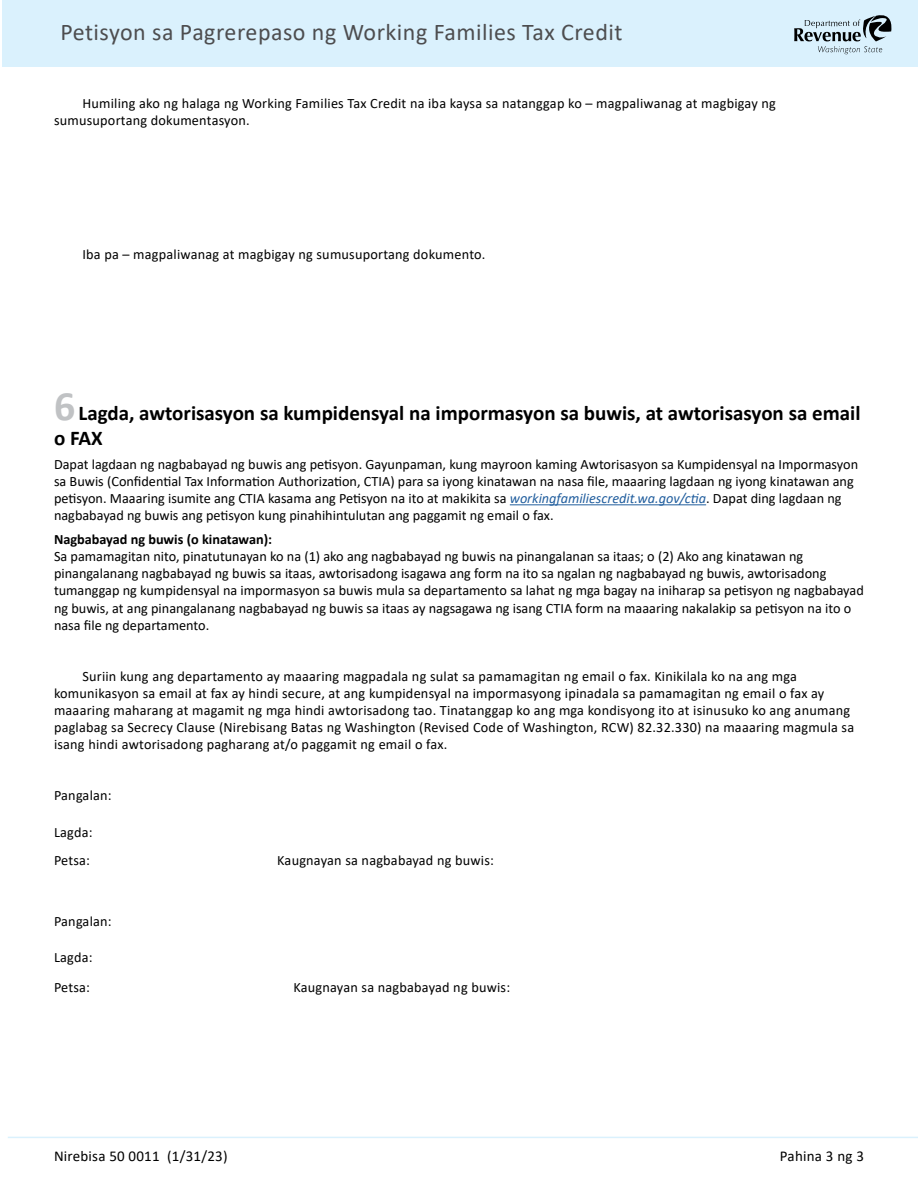
<style>
.page{position:relative;width:918px;height:1188px;background:#fff}
.page>*{position:absolute;margin:0;border:0;box-sizing:border-box;transform-origin:0 0}
.t1{font:24px "Calibri";letter-spacing:.02em;color:#4d4d4f}
.Normal__P{font:700 21px/25.2px "Calibri";color:#000}
.t2{font:15px "Calibri";letter-spacing:.015em;color:#000}
.Normal__P-2{font:14.25px/17.1px "Calibri";color:#000}
.s1{font-size:42px;color:#c0c2c4}
.s2{font-style:italic;color:#215e9e}
.s3{font-weight:700}
</style>
<div class="page">
<div style="left:2px;top:0;width:916px;height:66px;background:#daf1fd"></div>
<svg style="left:794px;top:15px;width:98px;height:39px"></svg>
<hr style="left:8px;top:1137px;width:910px;height:1px;background:#daf1fd">
<hr style="left:510px;top:504px;width:196px;height:1px;background:#215e9e">
<h1 class="t1" style="left:60px;top:15px;width:564px">Petisyon sa Pagrerepaso ng Working Families Tax Credit</h1>
<p class="Normal__P-2" style="left:54px;top:94px;width:723px;text-indent:28px">Humiling ako ng halaga ng Working Families Tax Credit na iba kaysa sa natanggap ko – magpaliwanag at magbigay ng sumusuportang dokumentasyon.</p>
<p class="Normal__P-2" style="left:82px;top:246px;width:405px">Iba pa – magpaliwanag at magbigay ng sumusuportang dokumento.</p>
<p class="Normal__P" style="left:54px;top:400px;width:808px"><span class="s1">6</span>Lagda, awtorisasyon sa kumpidensyal na impormasyon sa buwis, at awtorisasyon sa email o FAX</p>
<p class="Normal__P-2" style="left:54px;top:455px;width:806px">Dapat lagdaan ng nagbabayad ng buwis ang petisyon. Gayunpaman, kung mayroon kaming Awtorisasyon sa Kumpidensyal na Impormasyon sa Buwis (Confidential Tax Information Authorization, CTIA) para sa iyong kinatawan na nasa file, maaaring lagdaan ng iyong kinatawan ang petisyon. Maaaring isumite ang CTIA kasama ang Petisyon na ito at makikita sa <span class="s2">workingfamiliescredit.wa.gov/ctia</span>. Dapat ding lagdaan ng nagbabayad ng buwis ang petisyon kung pinahihintulutan ang paggamit ng email o fax.</p>
<p class="Normal__P-2" style="left:54px;top:531px;width:811px"><span class="s3">Nagbabayad ng buwis (o kinatawan):<br></span>Sa pamamagitan nito, pinatutunayan ko na (1) ako ang nagbabayad ng buwis na pinangalanan sa itaas; o (2) Ako ang kinatawan ng pinangalanang nagbabayad ng buwis sa itaas, awtorisadong isagawa ang form na ito sa ngalan ng nagbabayad ng buwis, awtorisadong tumanggap ng kumpidensyal na impormasyon sa buwis mula sa departamento sa lahat ng mga bagay na iniharap sa petisyon ng nagbabayad ng buwis, at ang pinangalanang nagbabayad ng buwis sa itaas ay nagsagawa ng isang CTIA form na maaaring nakalakip sa petisyon na ito o nasa file ng departamento.</p>
<p class="Normal__P-2" style="left:54px;top:667px;width:802px;text-indent:28px">Suriin kung ang departamento ay maaaring magpadala ng sulat sa pamamagitan ng email o fax. Kinikilala ko na ang mga komunikasyon sa email at fax ay hindi secure, at ang kumpidensyal na impormasyong ipinadala sa pamamagitan ng email o fax ay maaaring maharang at magamit ng mga hindi awtorisadong tao. Tinatanggap ko ang mga kondisyong ito at isinusuko ko ang anumang paglabag sa Secrecy Clause (Nirebisang Batas ng Washington (Revised Code of Washington, RCW) 82.32.330) na maaaring magmula sa isang hindi awtorisadong pagharang at/o paggamit ng email o fax.</p>
<p class="Normal__P-2" style="left:54px;top:787px;width:59px">Pangalan:</p>
<p class="Normal__P-2" style="left:54px;top:818px;width:40px;line-height:28.3px">Lagda:<br>Petsa:</p>
<p class="Normal__P-2" style="left:277px;top:852px;width:218px">Kaugnayan sa nagbabayad ng buwis:</p>
<p class="Normal__P-2" style="left:54px;top:912px;width:59px">Pangalan:</p>
<p class="Normal__P-2" style="left:54px;top:942px;width:40px;line-height:30px">Lagda:<br>Petsa:</p>
<p class="Normal__P-2" style="left:293px;top:979px;width:218px">Kaugnayan sa nagbabayad ng buwis:</p>
<p class="t2" style="left:54px;top:1145px;width:175px">Nirebisa 50 0011 (1/31/23)</p>
<p class="t2" style="left:780px;top:1145px;width:86px">Pahina 3 ng 3</p>
</div>
